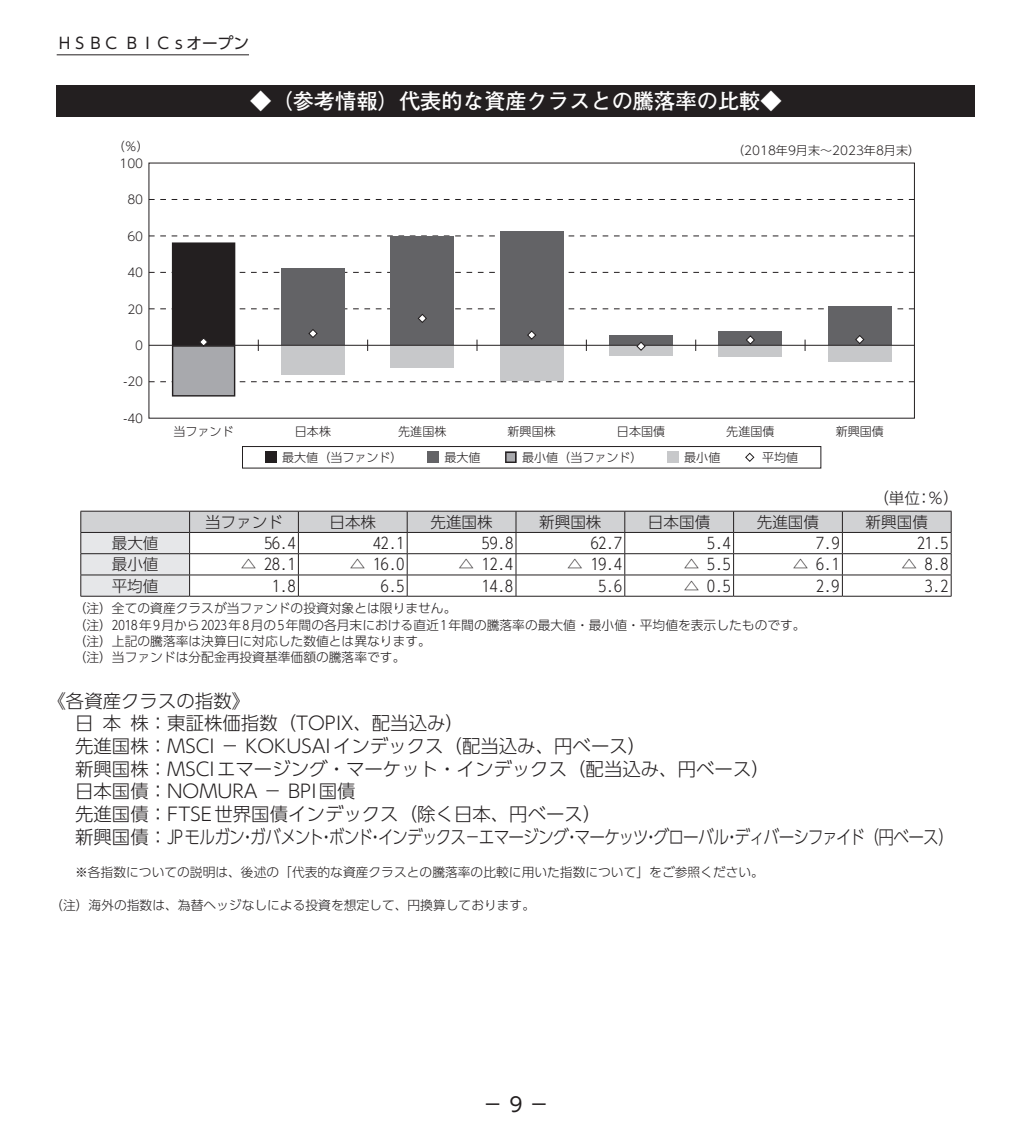
<style>
.page{position:relative;width:1032px;height:1134px;background:#fff}
.page>*{position:absolute;margin:0;border:0;box-sizing:border-box;transform-origin:0 0}
.t1{font:700 21.2px "Futo Go B101 Pro";color:#fff}
.t2{font:19.8px "UD Shin Go Pro";color:#231f20}
.t3{font:300 18.4px/22.6px "UD Shin Go Pro";color:#231f20}
.t4{font:300 15.6px "UD Shin Go Pro";color:#231f20}
.t5{font:15.6px "UD Shin Go Pro";color:#231f20}
.t6{font:300 12.8px/16.4px "UD Shin Go Pro";color:#231f20}
.t7{font:300 12px "UD Shin Go Pro";color:#231f20}
</style>
<div class="page">
<div style="left:57px;top:86px;width:918px;height:31px;background:#231f20"></div>
<div style="left:242px;top:446px;width:579px;height:22px;border:1px solid #231f20"></div>
<svg style="left:265px;top:452px;width:11px;height:11px"></svg>
<div style="left:427px;top:452px;width:12px;height:11px;background:#636366"></div>
<svg style="left:505px;top:452px;width:11px;height:11px"></svg>
<div style="left:667px;top:452px;width:11px;height:11px;background:#c7c8ca"></div>
<svg style="left:745px;top:453px;width:9px;height:9px"></svg>
<svg style="left:151px;top:199px;width:762px;height:1px"></svg>
<div style="left:500px;top:231px;width:63px;height:114px;background:#636366"></div>
<svg style="left:151px;top:236px;width:762px;height:161px"></svg>
<hr style="left:81px;top:596px;width:109px;height:1px;background:#231f20">
<svg style="left:80px;top:511px;width:872px;height:85px"></svg>
<hr style="left:190px;top:596px;width:108px;height:1px;background:#231f20">
<hr style="left:298px;top:596px;width:109px;height:1px;background:#231f20">
<hr style="left:407px;top:596px;width:109px;height:1px;background:#231f20">
<hr style="left:516px;top:596px;width:109px;height:1px;background:#231f20">
<hr style="left:625px;top:596px;width:108px;height:1px;background:#231f20">
<hr style="left:733px;top:596px;width:109px;height:1px;background:#231f20">
<hr style="left:842px;top:596px;width:109px;height:1px;background:#231f20">
<hr style="left:57px;top:54px;width:192px;height:1px;background:#231f20">
<p class="t5" style="left:57px;top:31px;width:194px">ＨＳＢＣ ＢＩＣｓオープン</p>
<p class="t7" style="left:113px;top:137px;width:38px">（％）</p>
<p class="t7" style="left:119px;top:153px;width:25px">100</p>
<p class="t7" style="left:127px;top:190px;width:17px">80</p>
<p class="t7" style="left:127px;top:226px;width:17px">60</p>
<p class="t7" style="left:127px;top:263px;width:17px">40</p>
<p class="t7" style="left:127px;top:299px;width:17px">20</p>
<p class="t7" style="left:135px;top:336px;width:9px">0</p>
<p class="t7" style="left:124px;top:372px;width:21px">-20</p>
<p class="t7" style="left:124px;top:409px;width:21px">-40</p>
<h1 class="t1" style="left:250px;top:84px;width:533px">◆（参考情報）代表的な資産クラスとの騰落率の比較◆</h1>
<p class="t7" style="left:732px;top:140px;width:189px">（2018年9月末～2023年8月末）</p>
<p class="t7" style="left:173px;top:422px;width:62px">当ファンド</p>
<p class="t7" style="left:295px;top:422px;width:38px">日本株</p>
<p class="t7" style="left:398px;top:422px;width:50px">先進国株</p>
<p class="t7" style="left:508px;top:422px;width:50px">新興国株</p>
<p class="t7" style="left:617px;top:422px;width:50px">日本国債</p>
<p class="t7" style="left:726px;top:422px;width:50px">先進国債</p>
<p class="t7" style="left:836px;top:422px;width:50px">新興国債</p>
<p class="t7" style="left:282px;top:448px;width:122px">最大値（当ファンド）</p>
<p class="t7" style="left:444px;top:448px;width:38px">最大値</p>
<p class="t7" style="left:522px;top:448px;width:122px">最小値（当ファンド）</p>
<p class="t7" style="left:684px;top:448px;width:38px">最小値</p>
<p class="t7" style="left:762px;top:448px;width:38px">平均値</p>
<p class="t4" style="left:881px;top:485px;width:72px">（単位：％）</p>
<p class="t4" style="left:205px;top:509px;width:79px">当ファンド</p>
<p class="t4" style="left:329px;top:509px;width:48px">日本株</p>
<p class="t4" style="left:430px;top:509px;width:64px">先進国株</p>
<p class="t4" style="left:539px;top:509px;width:64px">新興国株</p>
<p class="t4" style="left:648px;top:509px;width:64px">日本国債</p>
<p class="t4" style="left:757px;top:509px;width:64px">先進国債</p>
<p class="t4" style="left:865px;top:509px;width:64px">新興国債</p>
<p class="t4" style="left:112px;top:530px;width:48px">最大値</p>
<p class="t4" style="left:264px;top:530px;width:33px">56.4</p>
<p class="t4" style="left:373px;top:530px;width:33px">42.1</p>
<p class="t4" style="left:482px;top:530px;width:33px">59.8</p>
<p class="t4" style="left:591px;top:530px;width:33px">62.7</p>
<p class="t4" style="left:707px;top:530px;width:25px">5.4</p>
<p class="t4" style="left:816px;top:530px;width:25px">7.9</p>
<p class="t4" style="left:917px;top:530px;width:33px">21.5</p>
<p class="t4" style="left:112px;top:552px;width:48px">最小値</p>
<p class="t4" style="left:241px;top:552px;width:56px">△ 28.1</p>
<p class="t4" style="left:350px;top:552px;width:56px">△ 16.0</p>
<p class="t4" style="left:458px;top:552px;width:56px">△ 12.4</p>
<p class="t4" style="left:567px;top:552px;width:56px">△ 19.4</p>
<p class="t4" style="left:684px;top:552px;width:48px">△ 5.5</p>
<p class="t4" style="left:793px;top:552px;width:48px">△ 6.1</p>
<p class="t4" style="left:901px;top:552px;width:48px">△ 8.8</p>
<p class="t4" style="left:112px;top:573px;width:48px">平均値</p>
<p class="t4" style="left:272px;top:573px;width:25px">1.8</p>
<p class="t4" style="left:381px;top:573px;width:25px">6.5</p>
<p class="t4" style="left:482px;top:573px;width:33px">14.8</p>
<p class="t4" style="left:598px;top:573px;width:25px">5.6</p>
<p class="t4" style="left:684px;top:573px;width:48px">△ 0.5</p>
<p class="t4" style="left:816px;top:573px;width:25px">2.9</p>
<p class="t4" style="left:925px;top:573px;width:25px">3.2</p>
<p class="t6" style="left:74px;top:600px;width:733px">（注）全ての資産クラスが当ファンドの投資対象とは限りません。<br>（注）2018年9月から2023年8月の5年間の各月末における直近1年間の騰落率の最大値・最小値・平均値を表示したものです。（注）上記の騰落率は決算日に対応した数値とは異なります。<br>（注）当ファンドは分配金再投資基準価額の騰落率です。</p>
<p class="t3" style="left:75px;top:689px;width:880px;text-indent:-28px">《各資産クラスの指数》<br>日本株：東証株価指数（TOPIX、配当込み）<br>先進国株：MSCI － KOKUSAIインデックス（配当込み、円ベース）<br>新興国株：MSCIエマージング・マーケット・インデックス（配当込み、円ベース）<br>日本国債：NOMURA － BPI国債<br>先進国債：FTSE世界国債インデックス（除く日本、円ベース）<br>新興国債：JPモルガン・ガバメント・ボンド・インデックス－エマージング・マーケッツ・グローバル・ディバーシファイド（円ベース）</p>
<p class="t6" style="left:75px;top:864px;width:690px">※各指数についての説明は、後述の「代表的な資産クラスとの騰落率の比較に用いた指数について」をご参照ください。</p>
<p class="t6" style="left:50px;top:896px;width:486px">（注）海外の指数は、為替ヘッジなしによる投資を想定して、円換算しております。</p>
<h2 class="t2" style="left:483px;top:1088px;width:67px">－ 9 －</h2>
</div>
